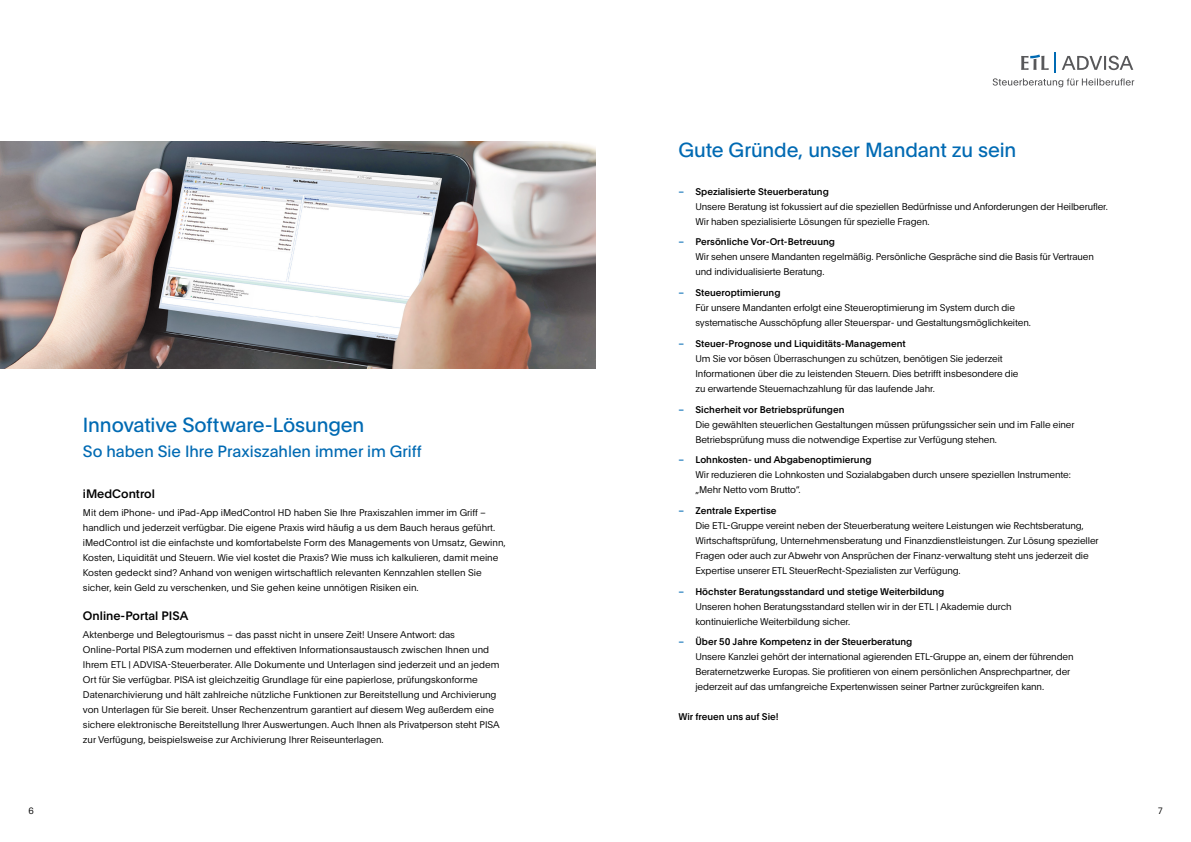
<style>
.page{position:relative;width:1191px;height:842px;background:#fff}
.page>*{position:absolute;margin:0;border:0;box-sizing:border-box;transform-origin:0 0}
.t1{font:20px "Plain";letter-spacing:-.01em;color:#006ab3}
.t2{font:16px "Plain";color:#006ab3}
.t3{font:500 12px "Plain";color:#000}
.t4{font:300 9.5px/15px "Plain";letter-spacing:-.01em;color:#000}
.t5{font:500 9.5px "Plain";color:#000}
.t6{font:300 9px "Plain";color:#000}
.s1{font-weight:500;color:#006ab3}
.s2{font-weight:500}
</style>
<div class="page">
<img style="left:0;top:142px;width:595px;height:227px">
<svg style="left:992px;top:52px;width:142px;height:35px"></svg>
<h1 class="t1" style="left:83px;top:411px;width:283px">Innovative Software-Lösungen</h1>
<h2 class="t2" style="left:83px;top:440px;width:340px">So haben Sie Ihre Praxiszahlen immer im Griff</h2>
<p class="t3" style="left:83px;top:485px;width:73px">iMedControl</p>
<p class="t4" style="left:83px;top:504px;width:424px">Mit dem iPhone- und iPad-App iMedControl HD haben Sie Ihre Praxiszahlen immer im Griff – handlich und jederzeit verfügbar. Die eigene Praxis wird häufig a us dem Bauch heraus geführt. iMedControl ist die einfachste und komfortabelste Form des Managements von Umsatz, Gewinn, Kosten, Liquidität und Steuern. Wie viel kostet die Praxis? Wie muss ich kalkulieren, damit meine Kosten gedeckt sind? Anhand von wenigen wirtschaftlich relevanten Kennzahlen stellen Sie sicher, kein Geld zu verschenken, und Sie gehen keine unnötigen Risiken ein.</p>
<p class="t3" style="left:83px;top:607px;width:107px">Online-Portal PISA</p>
<p class="t4" style="left:83px;top:626px;width:418px">Aktenberge und Belegtourismus – das passt nicht in unsere Zeit! Unsere Antwort: das Online-Portal PISA zum modernen und effektiven Informationsaustausch zwischen Ihnen und Ihrem ETL | ADVISA-Steuerberater. Alle Dokumente und Unterlagen sind jederzeit und an jedem Ort für Sie verfügbar. PISA ist gleichzeitig Grundlage für eine papierlose, prüfungskonforme Datenarchivierung und hält zahlreiche nützliche Funktionen zur Bereitstellung und Archivierung von Unterlagen für Sie bereit. Unser Rechenzentrum garantiert auf diesem Weg außerdem eine sichere elektronische Bereitstellung Ihrer Auswertungen. Auch Ihnen als Privatperson steht PISA zur Verfügung, beispielsweise zur Archivierung Ihrer Reiseunterlagen.</p>
<h1 class="t1" style="left:678px;top:136px;width:339px">Gute Gründe, unser Mandant zu sein</h1>
<p class="t4" style="left:695px;top:183px;width:414px;text-indent:-17px"><span class="s1">–</span> <span class="s2">Spezialisierte Steuerberatung<br></span>Unsere Beratung ist fokussiert auf die speziellen Bedürfnisse und Anforderungen der Heilberufler.<br>Wir haben spezialisierte Lösungen für spezielle Fragen.</p>
<p class="t4" style="left:695px;top:234px;width:400px;text-indent:-17px"><span class="s1">–</span> <span class="s2">Persönliche Vor-Ort-Betreuung<br></span>Wir sehen unsere Mandanten regelmäßig. Persönliche Gespräche sind die Basis für Vertrauen und individualisierte Beratung.</p>
<p class="t4" style="left:695px;top:285px;width:337px;text-indent:-17px"><span class="s1">–</span> <span class="s2">Steueroptimierung<br></span>Für unsere Mandanten erfolgt eine Steueroptimierung im System durch die systematische Ausschöpfung aller Steuerspar- und Gestaltungsmöglichkeiten.</p>
<p class="t4" style="left:695px;top:335px;width:325px;text-indent:-17px"><span class="s1">–</span> <span class="s2">Steuer-Prognose und Liquiditäts-Management<br></span>Um Sie vor bösen Überraschungen zu schützen, benötigen Sie jederzeit Informationen über die zu leistenden Steuern. Dies betrifft insbesondere die zu erwartende Steuernachzahlung für das laufende Jahr.</p>
<p class="t4" style="left:695px;top:401px;width:380px;text-indent:-17px"><span class="s1">–</span> <span class="s2">Sicherheit vor Betriebsprüfungen<br></span>Die gewählten steuerlichen Gestaltungen müssen prüfungssicher sein und im Falle einer<br>Betriebsprüfung muss die notwendige Expertise zur Verfügung stehen.</p>
<p class="t4" style="left:695px;top:452px;width:377px;text-indent:-17px"><span class="s1">–</span> <span class="s2">Lohnkosten- und Abgabenoptimierung<br></span>Wir reduzieren die Lohnkosten und Sozialabgaben durch unsere speziellen Instrumente: „Mehr Netto vom Brutto“.</p>
<p class="t4" style="left:695px;top:502px;width:405px;text-indent:-17px"><span class="s1">–</span> <span class="s2">Zentrale Expertise<br></span>Die ETL-Gruppe vereint neben der Steuerberatung weitere Leistungen wie Rechtsberatung, Wirtschaftsprüfung, Unternehmensberatung und Finanzdienstleistungen. Zur Lösung spezieller Fragen oder auch zur Abwehr von Ansprüchen der Finanz-verwaltung steht uns jederzeit die Expertise unserer ETL SteuerRecht-Spezialisten zur Verfügung.</p>
<p class="t4" style="left:695px;top:583px;width:318px;text-indent:-17px"><span class="s1">–</span> <span class="s2">Höchster Beratungsstandard und stetige Weiterbildung<br></span>Unseren hohen Beratungsstandard stellen wir in der ETL | Akademie durch kontinuierliche Weiterbildung sicher.</p>
<p class="t4" style="left:695px;top:634px;width:380px;text-indent:-17px"><span class="s1">–</span> <span class="s2">Über 50 Jahre Kompetenz in der Steuerberatung<br></span>Unsere Kanzlei gehört der international agierenden ETL-Gruppe an, einem der führenden Beraternetzwerke Europas. Sie profitieren von einem persönlichen Ansprechpartner, der jederzeit auf das umfangreiche Expertenwissen seiner Partner zurückgreifen kann.</p>
<p class="t5" style="left:678px;top:710px;width:102px">Wir freuen uns auf Sie!</p>
<p class="t6" style="left:28px;top:804px;width:7px">6</p>
<p class="t6" style="left:1158px;top:804px;width:6px">7</p>
</div>
